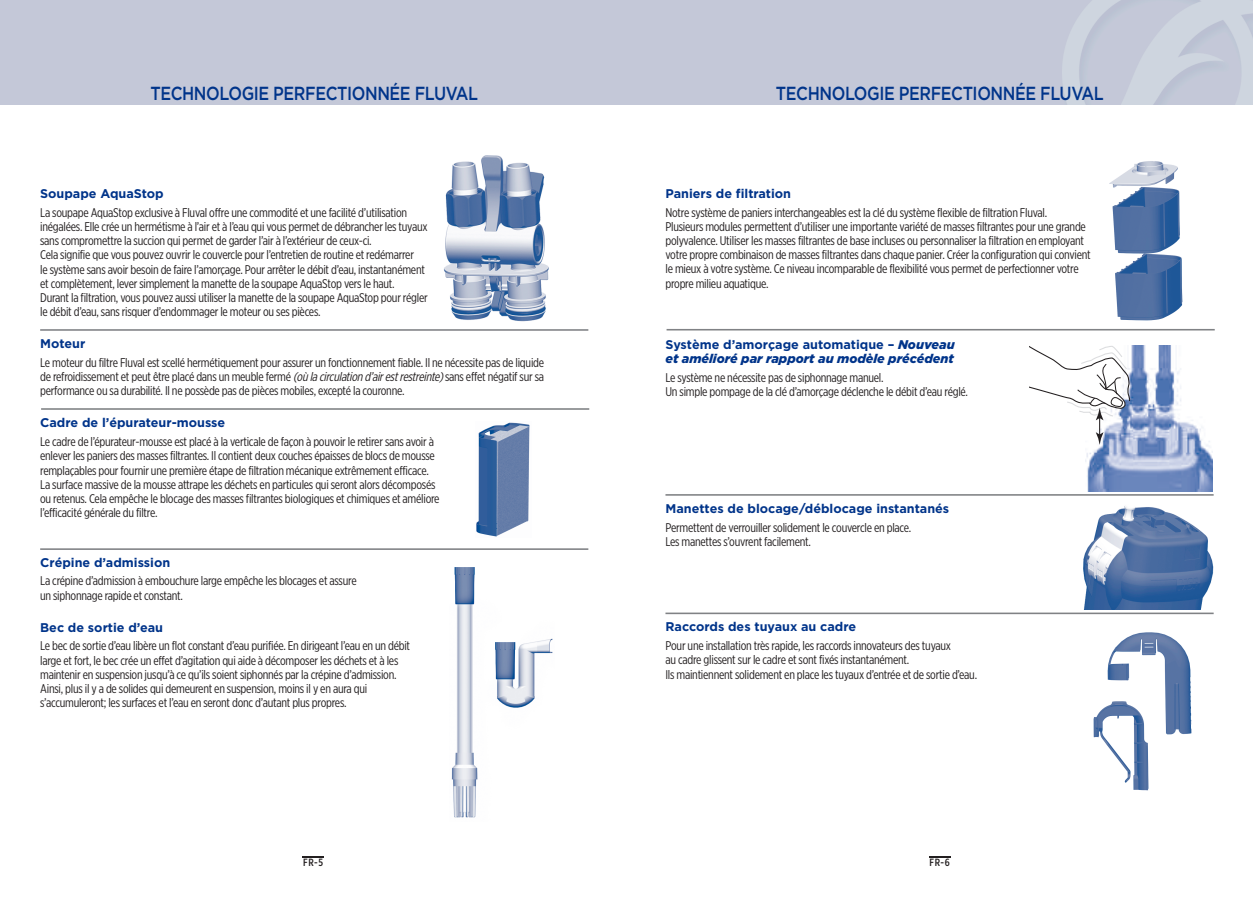
<style>
.page{position:relative;width:1253px;height:897px;background:#fff}
.page>*{position:absolute;margin:0;border:0;box-sizing:border-box;transform-origin:0 0}
.t1{font:500 18.9px "Gotham";letter-spacing:-.025em;color:#00348a;scale:.85 1}
.t2{font:12.6px/14.1px "Gotham X Narrow";letter-spacing:-.02em;color:#231f20}
.t3{font:700 12.6px "Gotham";color:#00348a}
.t4{font:italic 900 12.6px/14.1px "Gotham";color:#00348a}
.t5{font:500 10.5px "Gotham X Narrow";color:#231f20}
.s1{font-style:italic}
.s2{font-weight:700;font-style:normal}
</style>
<div class="page">
<hr style="left:929px;top:855px;width:21px;height:2px;background:#231f20">
<hr style="left:302px;top:855px;width:21px;height:2px;background:#231f20">
<hr style="left:40px;top:329px;width:548px;height:2px;background:#808285">
<hr style="left:41px;top:408px;width:548px;height:2px;background:#808285">
<hr style="left:40px;top:548px;width:548px;height:2px;background:#808285">
<img style="left:444px;top:155px;width:105px;height:167px">
<img style="left:476px;top:422px;width:54px;height:115px">
<img style="left:451px;top:567px;width:102px;height:251px">
<img style="left:1085px;top:345px;width:127px;height:146px">
<svg style="left:1030px;top:345px;width:100px;height:100px"></svg>
<hr style="left:665px;top:494px;width:548px;height:1px;background:#808285">
<hr style="left:665px;top:612px;width:548px;height:2px;background:#808285">
<img style="left:1109px;top:161px;width:74px;height:160px">
<img style="left:1083px;top:506px;width:131px;height:103px">
<img style="left:1093px;top:632px;width:99px;height:158px">
<hr style="left:666px;top:329px;width:549px;height:1px;background:#808285">
<h1 class="t1" style="left:150px;top:83px;width:387px">TECHNOLOGIE PERFECTIONNÉE FLUVAL</h1>
<h1 class="t1" style="left:776px;top:83px;width:387px">TECHNOLOGIE PERFECTIONNÉE FLUVAL</h1>
<p class="t3" style="left:40px;top:186px;width:125px">Soupape AquaStop</p>
<p class="t2" style="left:40px;top:206px;width:389px">La soupape AquaStop exclusive à Fluval offre une commodité et une facilité d’utilisation inégalées. Elle crée un hermétisme à l’air et à l’eau qui vous permet de débrancher les tuyaux sans compromettre la succion qui permet de garder l’air à l’extérieur de ceux-ci.<br>Cela signifie que vous pouvez ouvrir le couvercle pour l’entretien de routine et redémarrer<br>le système sans avoir besoin de faire l’amorçage. Pour arrêter le débit d’eau, instantanément et complètement, lever simplement la manette de la soupape AquaStop vers le haut.<br>Durant la filtration, vous pouvez aussi utiliser la manette de la soupape AquaStop pour régler le débit d’eau, sans risquer d’endommager le moteur ou ses pièces.</p>
<p class="t3" style="left:40px;top:336px;width:47px">Moteur</p>
<p class="t2" style="left:40px;top:356px;width:505px;text-align:justify">Le moteur du filtre Fluval est scellé hermétiquement pour assurer un fonctionnement fiable. Il ne nécessite pas de liquide de refroidissement et peut être placé dans un meuble fermé <span class="s1">(où la circulation d’airestrestreinte)</span>sans effet négatif sur sa performance ou sa durabilité. Il ne possède pas de pièces mobiles, excepté la couronne.</p>
<p class="t3" style="left:40px;top:415px;width:187px">Cadre de l’épurateur-mousse</p>
<p class="t2" style="left:40px;top:435px;width:401px">Le cadre de l’épurateur-mousse est placé à la verticale de façon à pouvoir le retirer sans avoir à enlever les paniers des masses filtrantes. Il contient deux couches épaisses de blocs de mousse remplaçables pour fournir une première étape de filtration mécanique extrêmement efficace.<br>La surface massive de la mousse attrape les déchets en particules qui seront alors décomposés ou retenus. Cela empêche le blocage des masses filtrantes biologiques et chimiques et améliore l’efficacité générale du filtre.</p>
<p class="t3" style="left:40px;top:555px;width:132px">Crépine d’admission</p>
<p class="t2" style="left:40px;top:575px;width:318px">La crépine d’admission à embouchure large empêche les blocages et assure un siphonnage rapide et constant.</p>
<p class="t3" style="left:40px;top:620px;width:124px">Bec de sortie d’eau</p>
<p class="t2" style="left:40px;top:639px;width:371px">Le bec de sortie d’eau libère un flot constant d’eau purifiée. En dirigeant l’eau en un débit large et fort, le bec crée un effet d’agitation qui aide à décomposer les déchets et à les maintenir en suspension jusqu’à ce qu’ils soient siphonnés par la crépine d’admission.<br>Ainsi, plus il y a de solides qui demeurent en suspension, moins il y en aura qui s’accumuleront; les surfaces et l’eau en seront donc d’autant plus propres.</p>
<p class="t3" style="left:665px;top:186px;width:127px">Paniers de filtration</p>
<p class="t2" style="left:665px;top:206px;width:427px">Notre système de paniers interchangeables est la clé du système flexible de filtration Fluval.<br>Plusieurs modules permettent d’utiliser une importante variété de masses filtrantes pour une grande polyvalence. Utiliser les masses filtrantes de base incluses ou personnaliser la filtration en employant votre propre combinaison de masses filtrantes dans chaque panier. Créer la configuration qui convient le mieux à votre système. Ce niveau incomparable de flexibilité vous permet de perfectionner votre propre milieu aquatique.</p>
<p class="t4" style="left:665px;top:337px;width:291px"><span class="s2">Système d’amorçage automatique –</span> Nouveau et amélioré par rapport au modèle précédent</p>
<p class="t2" style="left:665px;top:371px;width:304px">Le système ne nécessite pas de siphonnage manuel.<br>Un simple pompage de la clé d’amorçage déclenche le débit d’eau réglé.</p>
<p class="t3" style="left:665px;top:501px;width:285px">Manettes de blocage/déblocage instantanés</p>
<p class="t2" style="left:665px;top:521px;width:247px">Permettent de verrouiller solidement le couvercle en place.<br>Les manettes s’ouvrent facilement.</p>
<p class="t3" style="left:665px;top:619px;width:192px">Raccords des tuyaux au cadre</p>
<p class="t2" style="left:665px;top:639px;width:313px">Pour une installation très rapide, les raccords innovateurs des tuyaux<br>au cadre glissent sur le cadre et sont fixés instantanément.<br>Ils maintiennent solidement en place les tuyaux d’entrée et de sortie d’eau.</p>
<p class="t5" style="left:303px;top:858px;width:21px">FR-5</p>
<p class="t5" style="left:929px;top:858px;width:22px">FR-6</p>
</div>
